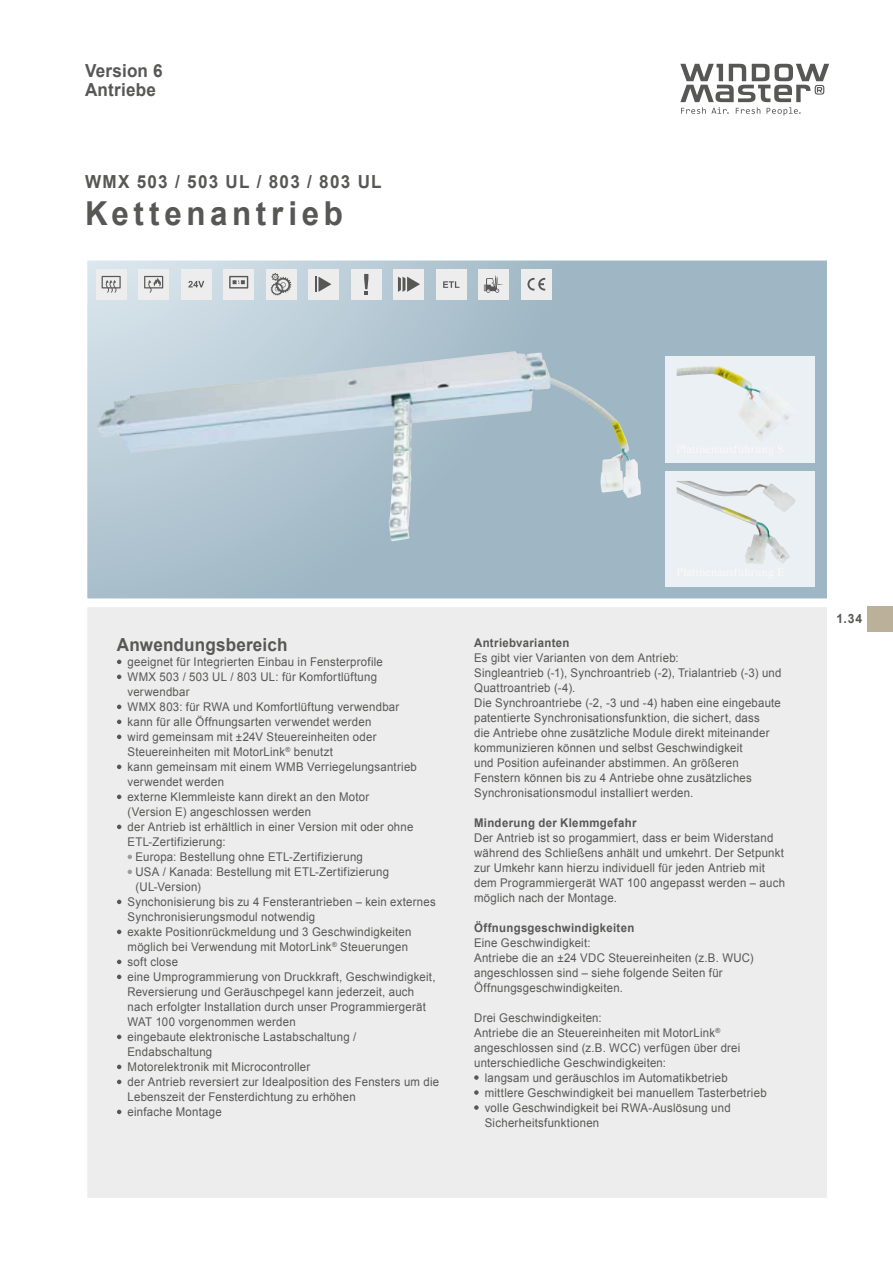
<style>
.page{position:relative;width:893px;height:1263px;background:#fff}
.page>*{position:absolute;margin:0;border:0;box-sizing:border-box;transform-origin:0 0}
.t1{font:700 33px "Arial";letter-spacing:.15em;color:#575756;scale:.95 1}
.t2{font:700 18px/18.8px "Arial";letter-spacing:.015em;color:#575756;scale:.95 1}
.t3{font:700 18px "Arial";letter-spacing:.075em;color:#575756;scale:.95 1}
.t4{font:700 12.75px "Arial";color:#575756;scale:.95 1}
.t5{font:12px/15px "Arial";letter-spacing:.02em;color:#575756;scale:.95 1}
.t6{font:700 12px "Arial";letter-spacing:.03em;color:#575756;scale:.95 1}
</style>
<div class="page">
<div style="left:85px;top:605px;width:744px;height:595px;background:#ededed;border:2px solid #fff"></div>
<svg style="left:88px;top:261px;width:738px;height:337px"></svg>
<div style="left:85px;top:258px;width:744px;height:343px;border:2px solid #fff"></div>
<svg style="left:680px;top:64px;width:149px;height:52px"></svg>
<svg style="left:117px;top:660px;width:4px;height:4px"></svg>
<svg style="left:117px;top:675px;width:4px;height:4px"></svg>
<svg style="left:117px;top:705px;width:4px;height:4px"></svg>
<svg style="left:117px;top:720px;width:4px;height:4px"></svg>
<svg style="left:117px;top:735px;width:4px;height:4px"></svg>
<svg style="left:117px;top:765px;width:4px;height:4px"></svg>
<svg style="left:117px;top:795px;width:4px;height:4px"></svg>
<svg style="left:117px;top:825px;width:4px;height:4px"></svg>
<svg style="left:128px;top:855px;width:4px;height:4px"></svg>
<svg style="left:128px;top:870px;width:4px;height:4px"></svg>
<svg style="left:117px;top:900px;width:4px;height:4px"></svg>
<svg style="left:117px;top:930px;width:4px;height:4px"></svg>
<svg style="left:117px;top:960px;width:4px;height:4px"></svg>
<svg style="left:117px;top:975px;width:4px;height:4px"></svg>
<svg style="left:117px;top:1035px;width:4px;height:4px"></svg>
<svg style="left:117px;top:1065px;width:4px;height:4px"></svg>
<svg style="left:117px;top:1080px;width:4px;height:4px"></svg>
<svg style="left:117px;top:1110px;width:4px;height:4px"></svg>
<svg style="left:474px;top:1075px;width:5px;height:5px"></svg>
<svg style="left:474px;top:1090px;width:5px;height:5px"></svg>
<svg style="left:474px;top:1105px;width:5px;height:5px"></svg>
<div style="left:867px;top:606px;width:26px;height:25px;background:#bbb19a"></div>
<div style="left:666px;top:471px;width:149px;height:115px;background:#ebf0f4"></div>
<img style="left:129px;top:371px;width:212px;height:82px">
<img style="left:337px;top:362px;width:90px;height:80px">
<img style="left:423px;top:351px;width:124px;height:71px">
<img style="left:545px;top:361px;width:19px;height:29px">
<img style="left:97px;top:396px;width:32px;height:32px">
<img style="left:564px;top:383px;width:37px;height:29px">
<img style="left:600px;top:406px;width:23px;height:86px">
<svg style="left:125px;top:444px;width:9px;height:9px"></svg>
<svg style="left:597px;top:411px;width:4px;height:4px"></svg>
<img style="left:619px;top:423px;width:22px;height:75px">
<img style="left:389px;top:442px;width:23px;height:99px">
<img style="left:600px;top:460px;width:6px;height:32px">
<img style="left:677px;top:481px;width:118px;height:83px">
<div style="left:666px;top:357px;width:149px;height:106px;background:#ebf0f4"></div>
<img style="left:677px;top:366px;width:96px;height:71px">
<div style="left:96px;top:269px;width:30px;height:30px;background:#ededed"></div>
<svg style="left:102px;top:276px;width:19px;height:17px"></svg>
<div style="left:266px;top:269px;width:30px;height:30px;background:#ededed"></div>
<svg style="left:271px;top:273px;width:20px;height:22px"></svg>
<div style="left:181px;top:269px;width:30px;height:30px;background:#ededed"></div>
<svg style="left:188px;top:281px;width:16px;height:6px"></svg>
<div style="left:223px;top:269px;width:31px;height:30px;background:#ededed"></div>
<svg style="left:229px;top:276px;width:19px;height:13px"></svg>
<div style="left:308px;top:269px;width:31px;height:30px;background:#ededed"></div>
<svg style="left:315px;top:277px;width:16px;height:15px"></svg>
<div style="left:351px;top:269px;width:31px;height:30px;background:#ededed"></div>
<svg style="left:364px;top:274px;width:4px;height:20px"></svg>
<div style="left:394px;top:269px;width:30px;height:30px;background:#ededed"></div>
<svg style="left:398px;top:277px;width:22px;height:15px"></svg>
<div style="left:479px;top:269px;width:30px;height:30px;background:#ededed"></div>
<svg style="left:484px;top:276px;width:19px;height:17px"></svg>
<div style="left:521px;top:269px;width:31px;height:30px;background:#ededed"></div>
<svg style="left:527px;top:278px;width:18px;height:13px"></svg>
<div style="left:436px;top:269px;width:31px;height:31px;background:#ededed"></div>
<svg style="left:443px;top:281px;width:16px;height:7px"></svg>
<div style="left:138px;top:269px;width:31px;height:30px;background:#ededed"></div>
<svg style="left:144px;top:276px;width:19px;height:17px"></svg>
<h2 class="t2" style="left:85px;top:62px;width:83px">Version 6<br>Antriebe</h2>
<h2 class="t3" style="left:85px;top:170px;width:314px">WMX 503 / 503 UL / 803 / 803 UL</h2>
<h1 class="t1" style="left:85px;top:192px;width:273px">Kettenantrieb</h1>
<h2 class="t2" style="left:117px;top:636px;width:181px">Anwendungsbereich</h2>
<p class="t5" style="left:128px;top:654px;width:270px">geeignet für Integrierten Einbau in Fensterprofile</p>
<p class="t5" style="left:128px;top:669px;width:264px">WMX 503 / 503 UL / 803 UL: für Komfortlüftung</p>
<p class="t5" style="left:128px;top:684px;width:67px">verwendbar</p>
<p class="t5" style="left:128px;top:699px;width:287px">WMX 803: für RWA und Komfortlüftung verwendbar</p>
<p class="t5" style="left:128px;top:714px;width:258px">kann für alle Öffnungsarten verwendet werden</p>
<p class="t5" style="left:128px;top:729px;width:264px">wird gemeinsam mit ±24V Steuereinheiten oder</p>
<p class="t5" style="left:128px;top:744px;width:218px">Steuereinheiten mit MotorLink<sup>®</sup> benutzt</p>
<p class="t5" style="left:128px;top:759px;width:306px">kann gemeinsam mit einem WMB Verriegelungsantrieb</p>
<p class="t5" style="left:128px;top:774px;width:103px">verwendet werden</p>
<p class="t5" style="left:128px;top:789px;width:256px">externe Klemmleiste kann direkt an den Motor</p>
<p class="t5" style="left:128px;top:804px;width:195px">(Version E) angeschlossen werden</p>
<p class="t5" style="left:128px;top:819px;width:302px">der Antrieb ist erhältlich in einer Version mit oder ohne</p>
<p class="t5" style="left:128px;top:834px;width:105px">ETL-Zertifizierung:</p>
<p class="t5" style="left:135px;top:849px;width:241px">Europa: Bestellung ohne ETL-Zertifizierung</p>
<p class="t5" style="left:135px;top:864px;width:268px">USA / Kanada: Bestellung mit ETL-Zertifizierung</p>
<p class="t5" style="left:135px;top:879px;width:70px">(UL-Version)</p>
<p class="t5" style="left:128px;top:894px;width:326px">Synchonisierung bis zu 4 Fensterantrieben – kein externes</p>
<p class="t5" style="left:128px;top:909px;width:199px">Synchronisierungsmodul notwendig</p>
<p class="t5" style="left:128px;top:924px;width:300px">exakte Positionrückmeldung und 3 Geschwindigkeiten</p>
<p class="t5" style="left:128px;top:939px;width:297px">möglich bei Verwendung mit MotorLink<sup>®</sup> Steuerungen</p>
<p class="t5" style="left:128px;top:954px;width:55px">soft close</p>
<p class="t5" style="left:128px;top:969px;width:326px">eine Umprogrammierung von Druckkraft, Geschwindigkeit,</p>
<p class="t5" style="left:128px;top:984px;width:303px">Reversierung und Geräuschpegel kann jederzeit, auch</p>
<p class="t5" style="left:128px;top:999px;width:315px">nach erfolgter Installation durch unser Programmiergerät</p>
<p class="t5" style="left:128px;top:1014px;width:178px">WAT 100 vorgenommen werden</p>
<p class="t5" style="left:128px;top:1029px;width:242px">eingebaute elektronische Lastabschaltung /</p>
<p class="t5" style="left:128px;top:1044px;width:91px">Endabschaltung</p>
<p class="t5" style="left:128px;top:1059px;width:194px">Motorelektronik mit Microcontroller</p>
<p class="t5" style="left:128px;top:1074px;width:329px">der Antrieb reversiert zur Idealposition des Fensters um die</p>
<p class="t5" style="left:128px;top:1089px;width:242px">Lebenszeit der Fensterdichtung zu erhöhen</p>
<p class="t5" style="left:128px;top:1104px;width:101px">einfache Montage</p>
<p class="t6" style="left:474px;top:634px;width:102px">Antriebvarianten</p>
<p class="t5" style="left:474px;top:650px;width:325px">Es gibt vier Varianten von dem Antrieb:<br>Singleantrieb (-1), Synchroantrieb (-2), Trialantrieb (-3) und Quattroantrieb (-4).<br>Die Synchroantriebe (-2, -3 und -4) haben eine eingebaute patentierte Synchronisationsfunktion, die sichert, dass<br>die Antriebe ohne zusätzliche Module direkt miteinander kommunizieren können und selbst Geschwindigkeit<br>und Position aufeinander abstimmen. An größeren Fenstern können bis zu 4 Antriebe ohne zusätzliches Synchronisationsmodul installiert werden.</p>
<p class="t6" style="left:474px;top:814px;width:172px">Minderung der Klemmgefahr</p>
<p class="t5" style="left:474px;top:830px;width:329px">Der Antrieb ist so progammiert, dass er beim Widerstand während des Schließens anhält und umkehrt. Der Setpunkt zur Umkehr kann hierzu individuell für jeden Antrieb mit dem Programmiergerät WAT 100 angepasst werden – auch möglich nach der Montage.</p>
<p class="t6" style="left:474px;top:919px;width:170px">Öffnungsgeschwindigkeiten</p>
<p class="t5" style="left:474px;top:935px;width:296px">Eine Geschwindigkeit:<br>Antriebe die an ±24 VDC Steuereinheiten (z.B. WUC) angeschlossen sind – siehe folgende Seiten für Öffnungsgeschwindigkeiten.</p>
<p class="t5" style="left:474px;top:1010px;width:282px">Drei Geschwindigkeiten:<br>Antriebe die an Steuereinheiten mit MotorLink<sup>® </sup>angeschlossen sind (z.B. WCC) verfügen über drei unterschiedliche Geschwindigkeiten:</p>
<p class="t5" style="left:485px;top:1070px;width:298px">langsam und geräuschlos im Automatikbetrieb mittlere Geschwindigkeit bei manuellem Tasterbetrieb volle Geschwindigkeit bei RWA-Auslösung und Sicherheitsfunktionen</p>
<p class="t4" style="left:836px;top:610px;width:28px">1.34</p>
</div>
